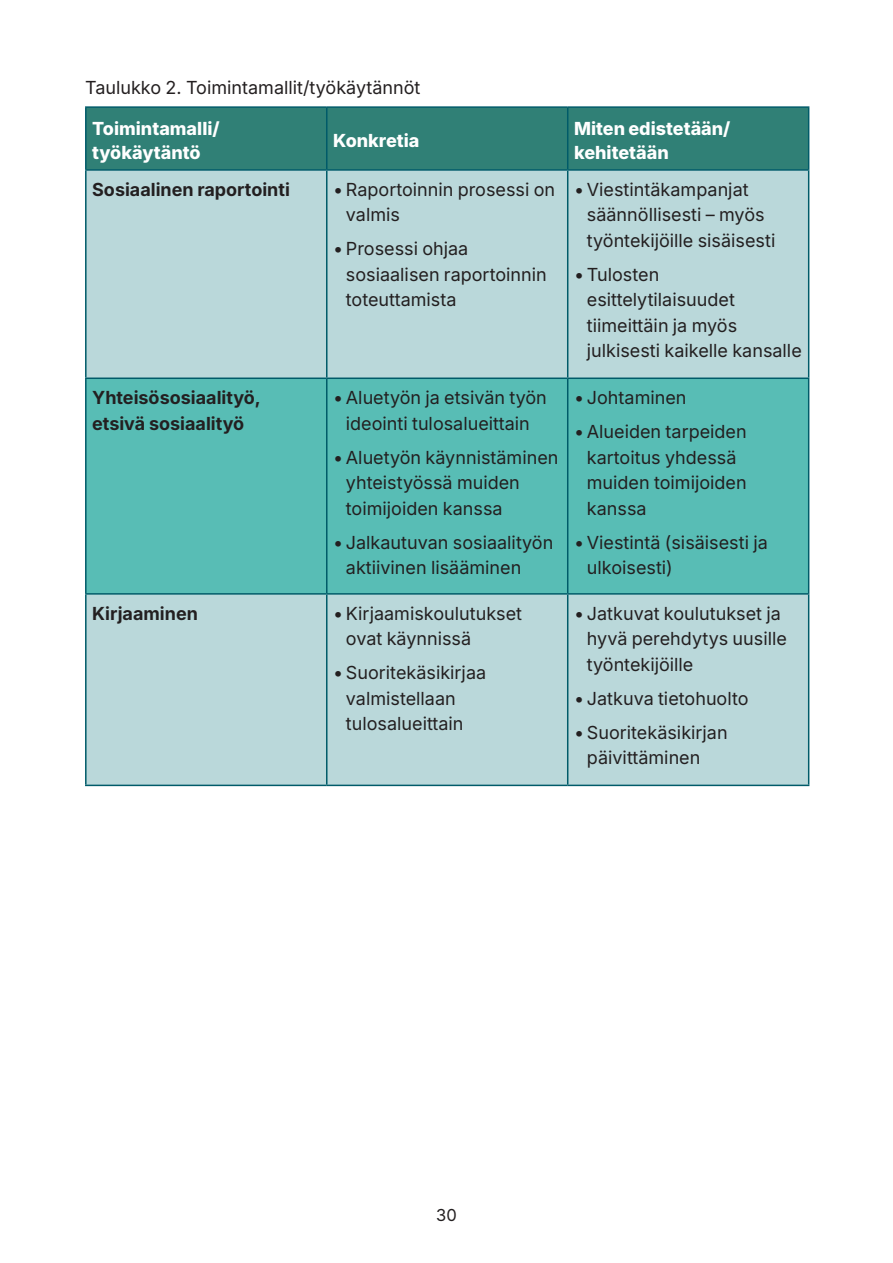
<style>
.page{position:relative;width:893px;height:1263px;background:#fff}
.page>*{position:absolute;margin:0;border:0;box-sizing:border-box;transform-origin:0 0}
.p1{font:18px/25.5px "Inter";color:#231f20}
.p1-2{font:700 18px/25.5px "Inter";color:#231f20}
.p1-3{font:800 18px/24px "Inter";color:#fff}
.t1{font:16.5px "Inter";color:#231f20}
</style>
<div class="page">
<div style="left:87px;top:108px;width:721px;height:61px;background:#308076"></div>
<div style="left:87px;top:171px;width:721px;height:614px;background:#bad8da"></div>
<div style="left:87px;top:379px;width:721px;height:214px;background:#58bdb5"></div>
<hr style="left:85px;top:106px;width:242px;height:2px;background:#005b69">
<hr style="left:85px;top:108px;width:2px;height:61px;background:#005b69">
<hr style="left:327px;top:106px;width:241px;height:2px;background:#005b69">
<hr style="left:326px;top:108px;width:1px;height:61px;background:#005b69">
<hr style="left:568px;top:106px;width:241px;height:2px;background:#005b69">
<hr style="left:567px;top:108px;width:1px;height:61px;background:#005b69">
<hr style="left:808px;top:108px;width:1px;height:61px;background:#005b69">
<hr style="left:85px;top:169px;width:242px;height:2px;background:#005b69">
<hr style="left:327px;top:169px;width:241px;height:2px;background:#005b69">
<hr style="left:568px;top:169px;width:241px;height:2px;background:#005b69">
<hr style="left:85px;top:171px;width:2px;height:206px;background:#005b69">
<hr style="left:326px;top:171px;width:1px;height:206px;background:#005b69">
<hr style="left:567px;top:171px;width:1px;height:206px;background:#005b69">
<hr style="left:808px;top:171px;width:1px;height:206px;background:#005b69">
<hr style="left:85px;top:377px;width:242px;height:2px;background:#005b69">
<hr style="left:85px;top:379px;width:2px;height:214px;background:#005b69">
<hr style="left:327px;top:377px;width:241px;height:2px;background:#005b69">
<hr style="left:326px;top:379px;width:1px;height:214px;background:#005b69">
<hr style="left:568px;top:377px;width:241px;height:2px;background:#005b69">
<hr style="left:567px;top:379px;width:1px;height:214px;background:#005b69">
<hr style="left:808px;top:379px;width:1px;height:214px;background:#005b69">
<hr style="left:85px;top:593px;width:242px;height:2px;background:#005b69">
<hr style="left:85px;top:595px;width:2px;height:190px;background:#005b69">
<hr style="left:327px;top:593px;width:241px;height:2px;background:#005b69">
<hr style="left:326px;top:595px;width:1px;height:190px;background:#005b69">
<hr style="left:568px;top:593px;width:241px;height:2px;background:#005b69">
<hr style="left:567px;top:595px;width:1px;height:190px;background:#005b69">
<hr style="left:808px;top:595px;width:1px;height:190px;background:#005b69">
<hr style="left:85px;top:785px;width:242px;height:1px;background:#005b69">
<hr style="left:327px;top:785px;width:241px;height:1px;background:#005b69">
<hr style="left:568px;top:785px;width:241px;height:1px;background:#005b69">
<p class="p1" style="left:85px;top:74px;width:337px">Taulukko 2. Toimintamallit/työkäytännöt</p>
<p class="p1-3" style="left:92px;top:116px;width:129px">Toimintamalli/ työkäytäntö</p>
<p class="p1-3" style="left:333px;top:128px;width:88px">Konkretia</p>
<p class="p1-2" style="left:92px;top:176px;width:199px">Sosiaalinen raportointi</p>
<p class="p1" style="left:346px;top:176px;width:211px;text-indent:-13px">•Raportoinnin prosessi on valmis</p>
<p class="p1" style="left:346px;top:236px;width:202px;text-indent:-13px">•Prosessi ohjaa sosiaalisen raportoinnin toteuttamista</p>
<p class="p1-2" style="left:92px;top:384px;width:170px">Yhteisösosiaalityö, etsivä sosiaalityö</p>
<p class="p1" style="left:333px;top:384px;width:215px;text-align:center">•Aluetyön ja etsivän työn ideointi tulosalueittain</p>
<p class="p1" style="left:346px;top:444px;width:214px;text-indent:-13px">•Aluetyön käynnistäminen yhteistyössä muiden toimijoiden kanssa</p>
<p class="p1" style="left:346px;top:529px;width:209px;text-indent:-13px">• Jalkautuvan sosiaalityön aktiivinen lisääminen</p>
<p class="p1-2" style="left:92px;top:600px;width:107px">Kirjaaminen</p>
<p class="p1" style="left:346px;top:600px;width:178px;text-indent:-13px">•Kirjaamiskoulutukset ovat käynnissä</p>
<p class="p1" style="left:346px;top:659px;width:142px;text-indent:-13px">•Suoritekäsikirjaa valmistellaan tulosalueittain</p>
<p class="p1-3" style="left:574px;top:116px;width:158px">Miten edistetään/ kehitetään</p>
<p class="p1" style="left:587px;top:176px;width:190px;text-indent:-13px">•Viestintäkampanjat säännöllisesti – myös työntekijöille sisäisesti</p>
<p class="p1" style="left:587px;top:261px;width:216px;text-indent:-13px">•Tulosten esittelytilaisuudet tiimeittäin ja myös julkisesti kaikelle kansalle</p>
<p class="p1" style="left:574px;top:384px;width:114px">• Johtaminen</p>
<p class="p1" style="left:587px;top:418px;width:161px;text-indent:-13px">•Alueiden tarpeiden kartoitus yhdessä muiden toimijoiden kanssa</p>
<p class="p1" style="left:587px;top:529px;width:182px;text-indent:-13px">•Viestintä (sisäisesti ja ulkoisesti)</p>
<p class="p1" style="left:587px;top:600px;width:202px;text-indent:-13px">• Jatkuvat koulutukset ja hyvä perehdytys uusille työntekijöille</p>
<p class="p1" style="left:574px;top:685px;width:176px">• Jatkuva tietohuolto</p>
<p class="p1" style="left:587px;top:719px;width:142px;text-indent:-13px">•Suoritekäsikirjan päivittäminen</p>
<p class="t1" style="left:436px;top:1202px;width:22px">30</p>
</div>
